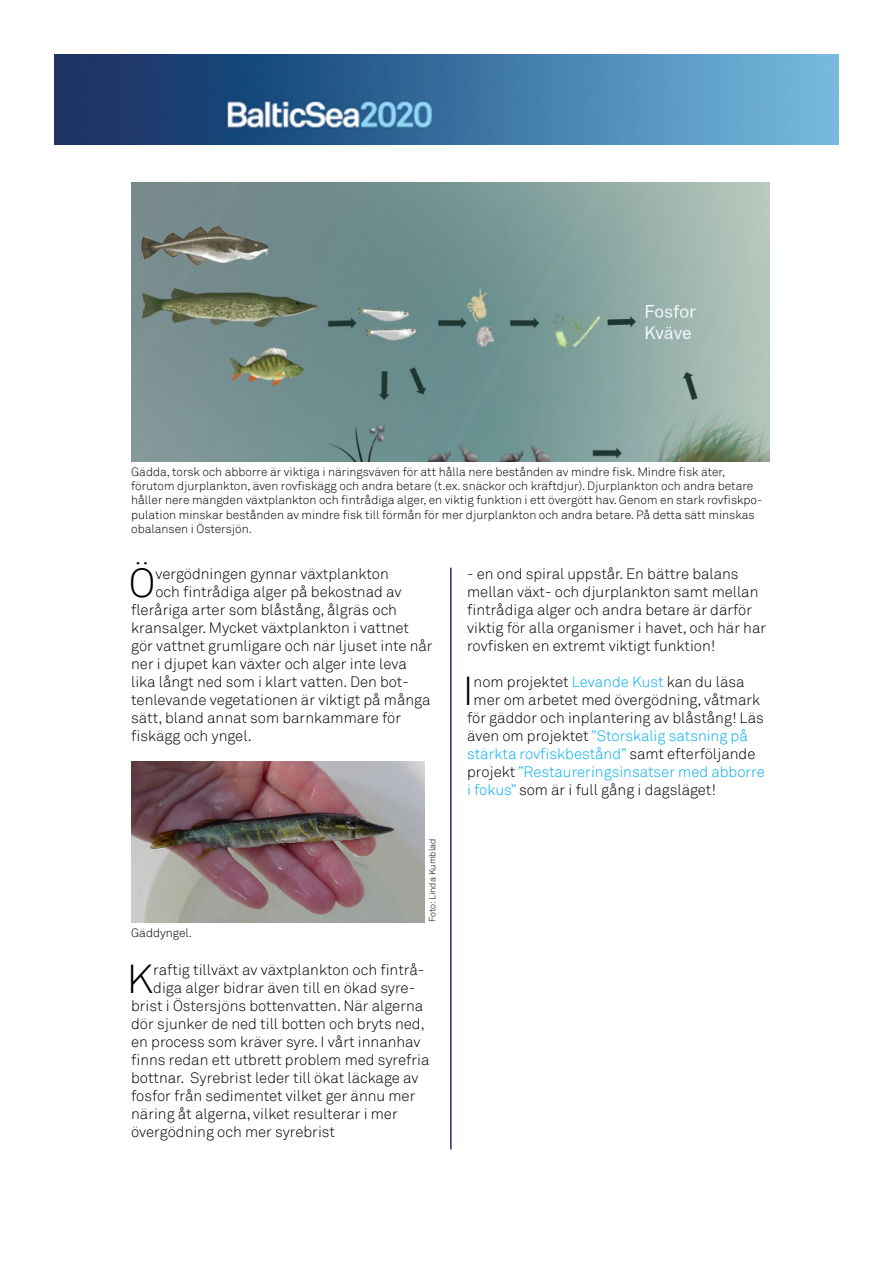
<style>
.page{position:relative;width:893px;height:1263px;background:#fff}
.page>*{position:absolute;margin:0;border:0;box-sizing:border-box;transform-origin:0 0}
.t1{font:300 40.35px "Akkurat";color:#000}
.t2{font:300 15px/18px "Akkurat";color:#000}
.t3{font:300 15px "Akkurat";color:#00aeef}
.t4{font:300 12px/14.4px "Akkurat";color:#000}
.t5{font:300 9px "Akkurat";color:#000}
.s1{color:#00aeef}
.s2{color:#000}
</style>
<div class="page">
<img style="left:131px;top:182px;width:638px;height:280px">
<img style="left:54px;top:54px;width:785px;height:91px">
<hr style="left:450px;top:568px;width:2px;height:581px;background:#1e3063">
<img style="left:131px;top:761px;width:294px;height:161px">
<p class="t4" style="left:131px;top:464px;width:633px">Gädda, torsk och abborre är viktiga i näringsväven för att hålla nere bestånden av mindre fisk. Mindre fisk äter, förutom djurplankton, även rovfiskägg och andra betare (t.ex. snäckor och kräftdjur). Djurplankton och andra betare håller nere mängden växtplankton och fintrådiga alger, en viktig funktion i ett övergött hav. Genom en stark rovfiskpo&shy;pulation minskar bestånden av mindre fisk till förmån för mer djurplankton och andra betare. På detta sätt minskas obalansen i Östersjön.</p>
<h1 class="t1" style="left:129px;top:559px;width:28px">Ö</h1>
<p class="t2" style="left:155px;top:565px;width:235px">vergödningen gynnar växtplankton</p>
<p class="t2" style="left:467px;top:565px;width:301px">- en ond spiral uppstår. En bättre balans mellan växt- och djurplankton samt mellan fintrådiga alger och andra betare är därför viktig för alla organismer i havet, och här har rovfisken en extremt viktigt funktion!</p>
<h1 class="t1" style="left:463px;top:667px;width:12px">I</h1>
<p class="t2" style="left:474px;top:673px;width:272px">nom projektet <span class="s1">Levande Kust</span> kan du läsa</p>
<p class="t2" style="left:155px;top:583px;width:248px">och fintrådiga alger på bekostnad av</p>
<p class="t2" style="left:131px;top:601px;width:267px">fleråriga arter som blåstång, ålgräs och</p>
<p class="t2" style="left:131px;top:619px;width:279px">kransalger. Mycket växtplankton i vattnet</p>
<p class="t2" style="left:131px;top:637px;width:303px">gör vattnet grumligare och när ljuset inte når</p>
<p class="t2" style="left:131px;top:655px;width:277px">ner i djupet kan växter och alger inte leva</p>
<p class="t2" style="left:131px;top:673px;width:279px">lika långt ned som i klart vatten. Den bot-</p>
<p class="t2" style="left:131px;top:691px;width:301px">tenlevande vegetationen är viktigt på många</p>
<p class="t2" style="left:131px;top:709px;width:271px">sätt, bland annat som barnkammare för</p>
<p class="t2" style="left:131px;top:727px;width:122px">fiskägg och yngel.</p>
<p class="t2" style="left:474px;top:691px;width:288px">mer om arbetet med övergödning, våtmark</p>
<p class="t2" style="left:467px;top:709px;width:298px">för gäddor och inplantering av blåstång! Läs</p>
<p class="t3" style="left:467px;top:726px;width:282px"><span class="s2">även om projektet</span> ”Storskalig satsning på</p>
<p class="t3" style="left:467px;top:744px;width:290px">stärkta rovfiskbestånd” <span class="s2">samt efterföljande</span></p>
<p class="t3" style="left:467px;top:762px;width:299px"><span class="s2">projekt</span> ”Restaureringsinsatser med abborre</p>
<p class="t2" style="left:467px;top:781px;width:250px"><span class="s1">i fokus”</span> som är i full gång i dagsläget!</p>
<p class="t4" style="left:131px;top:926px;width:62px">Gäddyngel.</p>
<p class="t5" style="left:427px;top:922px;width:85px;rotate:-90deg">Foto: Linda Kumblad</p>
<h1 class="t1" style="left:127px;top:955px;width:28px">K</h1>
<p class="t2" style="left:153px;top:961px;width:273px">raftig tillväxt av växtplankton och fintrå-</p>
<p class="t2" style="left:153px;top:979px;width:263px">diga alger bidrar även till en ökad syre-</p>
<p class="t2" style="left:131px;top:997px;width:294px">brist i Östersjöns bottenvatten. När algerna</p>
<p class="t2" style="left:131px;top:1015px;width:295px">dör sjunker de ned till botten och bryts ned,</p>
<p class="t2" style="left:131px;top:1033px;width:291px">en process som kräver syre. I vårt innanhav</p>
<p class="t2" style="left:131px;top:1051px;width:300px">finns redan ett utbrett problem med syrefria</p>
<p class="t2" style="left:131px;top:1069px;width:289px">bottnar. Syrebrist leder till ökat läckage av</p>
<p class="t2" style="left:131px;top:1087px;width:286px">fosfor från sedimentet vilket ger ännu mer</p>
<p class="t2" style="left:131px;top:1105px;width:268px">näring åt algerna, vilket resulterar i mer</p>
<p class="t2" style="left:131px;top:1123px;width:205px">övergödning och mer syrebrist</p>
</div>
